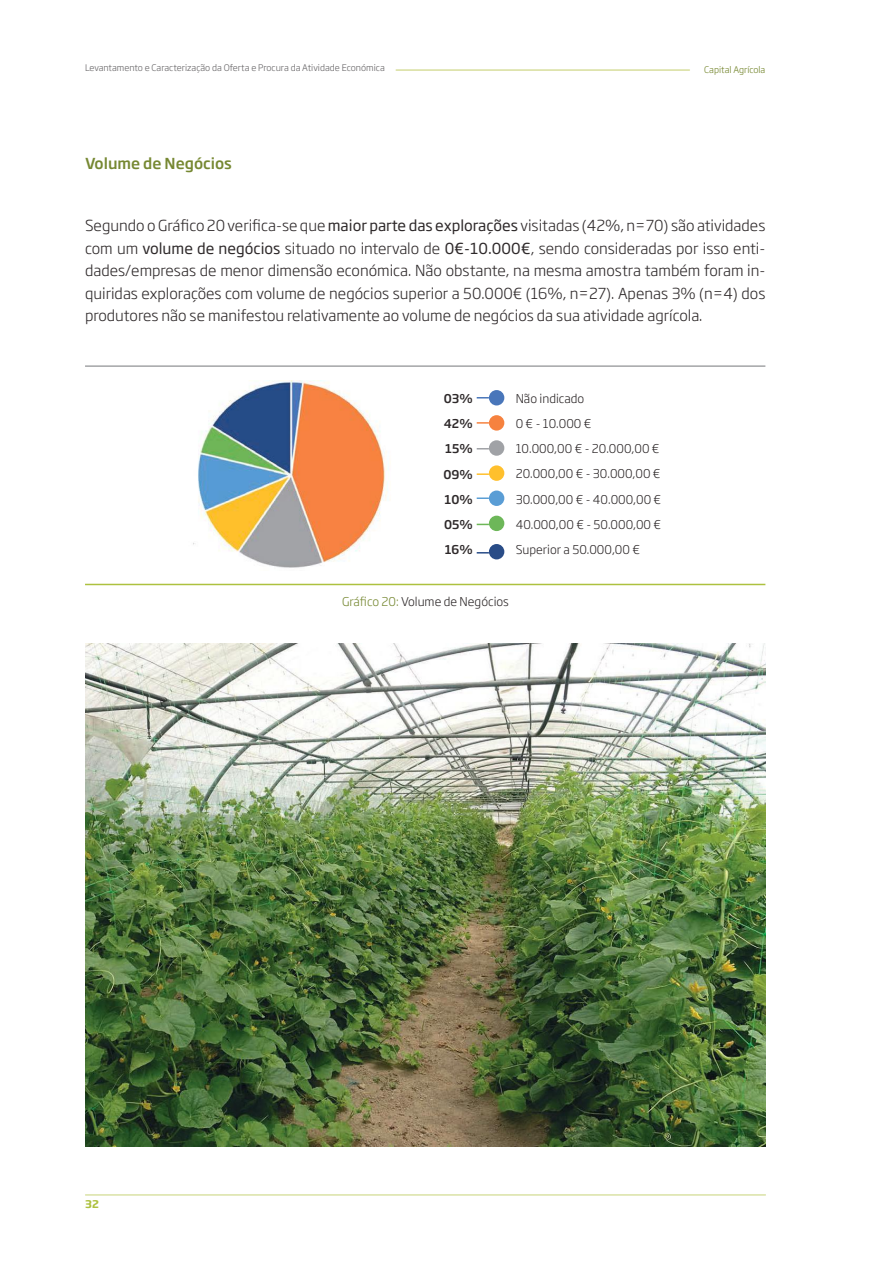
<style>
.page{position:relative;width:893px;height:1263px;background:#fff}
.page>*{position:absolute;margin:0;border:0;box-sizing:border-box;transform-origin:0 0}
.t1{font:300 15px/22.5px "Soho Gothic Pro";color:#2e292a;text-align:justify}
.t2{font:500 15px "Soho Gothic Pro";color:#768832}
.t3{font:300 12px/25.3px "Soho Gothic Pro";color:#2e292a}
.t4{font:500 12px/25.3px "Soho Gothic Pro";color:#2e292a;text-align:justify}
.t5{font:700 10.5px "Soho Gothic Pro";color:#adc13f}
.t6{font:300 9px "Soho Gothic Pro";color:#656365}
.t7{font:300 9px "Soho Gothic Pro";color:#708227}
.s1{font-weight:400}
.s2{color:#768832}
</style>
<div class="page">
<hr style="left:396px;top:69px;width:293px;height:2px;background:#d7de9c">
<hr style="left:85px;top:1194px;width:681px;height:1px;background:#c7d379">
<img style="left:193px;top:381px;width:196px;height:187px">
<div style="left:489px;top:390px;width:15px;height:15px;background:#4976ba;border-radius:50%"></div>
<div style="left:489px;top:415px;width:15px;height:16px;background:#f6823f;border-radius:50%"></div>
<div style="left:489px;top:440px;width:15px;height:16px;background:#a0a2a6;border-radius:50%"></div>
<div style="left:489px;top:465px;width:15px;height:16px;background:#ffc02d;border-radius:50%"></div>
<div style="left:489px;top:490px;width:15px;height:16px;background:#5a9dd5;border-radius:50%"></div>
<div style="left:489px;top:516px;width:15px;height:15px;background:#6db759;border-radius:50%"></div>
<svg style="left:477px;top:397px;width:12px;height:1px"></svg>
<svg style="left:477px;top:422px;width:12px;height:2px"></svg>
<svg style="left:477px;top:448px;width:12px;height:1px"></svg>
<svg style="left:477px;top:473px;width:12px;height:2px"></svg>
<svg style="left:477px;top:497px;width:12px;height:2px"></svg>
<svg style="left:477px;top:524px;width:12px;height:1px"></svg>
<hr style="left:85px;top:584px;width:680px;height:1px;background:#adc13f">
<hr style="left:85px;top:366px;width:680px;height:1px;background:#76777a">
<div style="left:489px;top:544px;width:15px;height:15px;background:#294c87;border-radius:50%"></div>
<svg style="left:477px;top:552px;width:12px;height:1px"></svg>
<img style="left:85px;top:643px;width:680px;height:503px">
<p class="t6" style="left:85px;top:60px;width:301px">Levantamento e Caracterização da Oferta e Procura da Atividade Económica</p>
<p class="t7" style="left:704px;top:63px;width:63px">Capital Agrícola</p>
<p class="t2" style="left:85px;top:152px;width:148px">Volume de Negócios</p>
<p class="t1" style="left:85px;top:213px;width:682px">Segundo o Gráfico 20 verifica-se que <span class="s1">maior parte das explorações</span> visitadas (42%, n=70) são atividades com um <span class="s1">volume de negócios</span> situado no intervalo de <span class="s1">0€-10.000€</span>, sendo consideradas por isso enti&shy;dades/empresas de menor dimensão económica. Não obstante, na mesma amostra também foram in&shy;quiridas explorações com volume de negócios superior a 50.000€ (16%, n=27). Apenas 3% (n=4) dos produtores não se manifestou relativamente ao volume de negócios da sua atividade agrícola.</p>
<p class="t4" style="left:443px;top:385px;width:31px">03% 42% 15% 09% 10% 05% 16%</p>
<p class="t3" style="left:516px;top:385px;width:147px">Não indicado<br>0 € - 10.000 €<br>10.000,00 € - 20.000,00 €<br>20.000,00 € - 30.000,00 €<br>30.000,00 € - 40.000,00 €<br>40.000,00 € - 50.000,00 €<br>Superior a 50.000,00 €</p>
<p class="t5" style="left:85px;top:1195px;width:16px">32</p>
<p class="t3" style="left:342px;top:588px;width:168px"><span class="s2">Gráfico 20:</span> Volume de Negócios</p>
</div>
